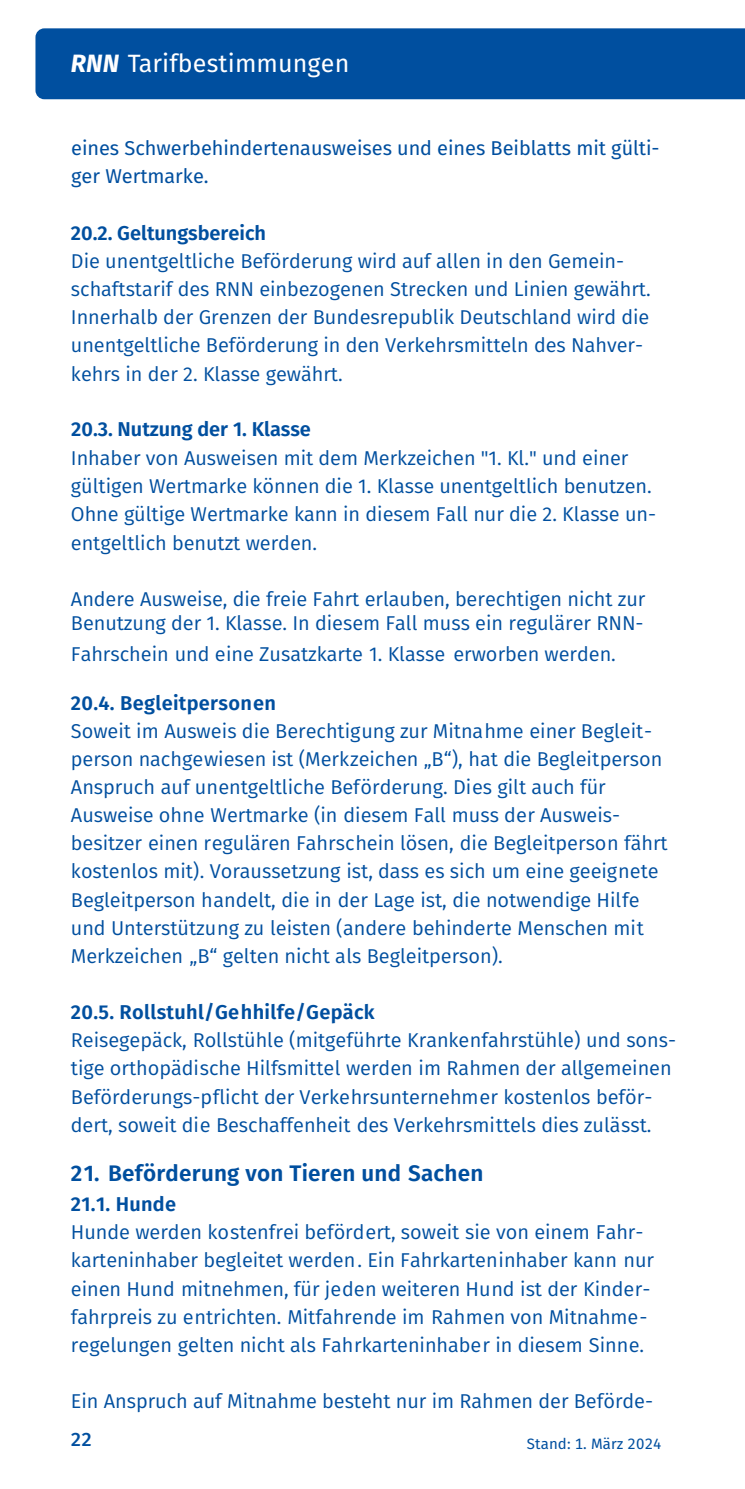
<style>
.page{position:relative;width:745px;height:1489px;background:#fff}
.page>*{position:absolute;margin:0;border:0;box-sizing:border-box;transform-origin:0 0}
.t1{font:25px "Fira Sans";letter-spacing:.005em;color:#fff}
.t2{font:600 22.5px "Fira Sans";letter-spacing:.01em;color:#004f9f}
.t3{font:20px/28.2px "Fira Sans";color:#004f9f}
.t4{font:600 20px "Fira Sans";letter-spacing:.015em;color:#004f9f}
.t5{font:20px/28.2px "Fira Sans";color:#004f9f}
.t6{font:500 18.75px "Fira Sans";color:#004f9f}
.t7{font:15px "Fira Sans";letter-spacing:.005em;color:#004f9f}
.s1{font-weight:700;font-style:italic}
</style>
<div class="page">
<div style="left:35px;top:28px;width:709px;height:71px;background:#004f9f"></div>
<p class="t1" style="left:71px;top:45px;width:280px"><span class="s1">RNN</span> Tarifbestimmungen</p>
<p class="t5" style="left:71px;top:133px;width:589px">eines Schwerbehindertenausweises und eines Beiblatts mit gülti&shy;ger Wertmarke.</p>
<p class="t4" style="left:71px;top:216px;width:196px">20.2. Geltungsbereich</p>
<p class="t3" style="left:71px;top:246px;width:581px">Die unentgeltliche Beförderung wird auf allen in den Gemein&shy;schaftstarif des RNN einbezogenen Strecken und Linien gewährt.<br>Innerhalb der Grenzen der Bundesrepublik Deutschland wird die unentgeltliche Beförderung in den Verkehrsmitteln des Nahver&shy;kehrs in der 2. Klasse gewährt.</p>
<p class="t4" style="left:71px;top:413px;width:241px">20.3. Nutzung der 1. Klasse</p>
<p class="t3" style="left:71px;top:443px;width:586px">Inhaber von Ausweisen mit dem Merkzeichen "1. Kl." und einer gültigen Wertmarke können die 1. Klasse unentgeltlich benutzen.<br>Ohne gültige Wertmarke kann in diesem Fall nur die 2. Klasse un&shy;entgeltlich benutzt werden.</p>
<p class="t3" style="left:71px;top:586px;width:575px;line-height:24px">Andere Ausweise, die freie Fahrt erlauben, berechtigen nicht zur<br>Benutzung der 1. Klasse. In diesem Fall muss ein regulärer RNN-</p>
<p class="t3" style="left:71px;top:639px;width:546px">Fahrschein und eine Zusatzkarte 1. Klasse erworben werden.</p>
<p class="t4" style="left:71px;top:686px;width:206px">20.4. Begleitpersonen</p>
<p class="t3" style="left:71px;top:716px;width:598px">Soweit im Ausweis die Berechtigung zur Mitnahme einer Begleit&shy;person nachgewiesen ist (Merkzeichen „B“), hat die Begleitperson Anspruch auf unentgeltliche Beförderung. Dies gilt auch für Ausweise ohne Wertmarke (in diesem Fall muss der Ausweis&shy;besitzer einen regulären Fahrschein lösen, die Begleitperson fährt kostenlos mit). Voraussetzung ist, dass es sich um eine geeignete Begleitperson handelt, die in der Lage ist, die notwendige Hilfe und Unterstützung zu leisten (andere behinderte Menschen mit Merkzeichen „B“ gelten nicht als Begleitperson).</p>
<p class="t4" style="left:71px;top:995px;width:305px">20.5. Rollstuhl/Gehhilfe/Gepäck</p>
<p class="t3" style="left:71px;top:1025px;width:606px">Reisegepäck, Rollstühle (mitgeführte Krankenfahrstühle) und sons&shy;tige orthopädische Hilfsmittel werden im Rahmen der allgemeinen Beförderungs-pflicht der Verkehrsunternehmer kostenlos beför&shy;dert, soweit die Beschaffenheit des Verkehrsmittels dies zulässt.</p>
<p class="t2" style="left:71px;top:1154px;width:413px">21. Beförderung von Tieren und Sachen</p>
<p class="t4" style="left:71px;top:1187px;width:107px">21.1. Hunde</p>
<p class="t3" style="left:71px;top:1217px;width:584px">Hunde werden kostenfrei befördert, soweit sie von einem Fahr&shy;karteninhaber begleitet werden. Ein Fahrkarteninhaber kann nur einen Hund mitnehmen, für jeden weiteren Hund ist der Kinder&shy;fahrpreis zu entrichten. Mitfahrende im Rahmen von Mitnahme&shy;regelungen gelten nicht als Fahrkarteninhaber in diesem Sinne.</p>
<p class="t3" style="left:71px;top:1386px;width:583px">Ein Anspruch auf Mitnahme besteht nur im Rahmen der Beförde-</p>
<p class="t6" style="left:71px;top:1423px;width:22px">22</p>
<p class="t7" style="left:526px;top:1431px;width:136px">Stand: 1. März 2024</p>
</div>
